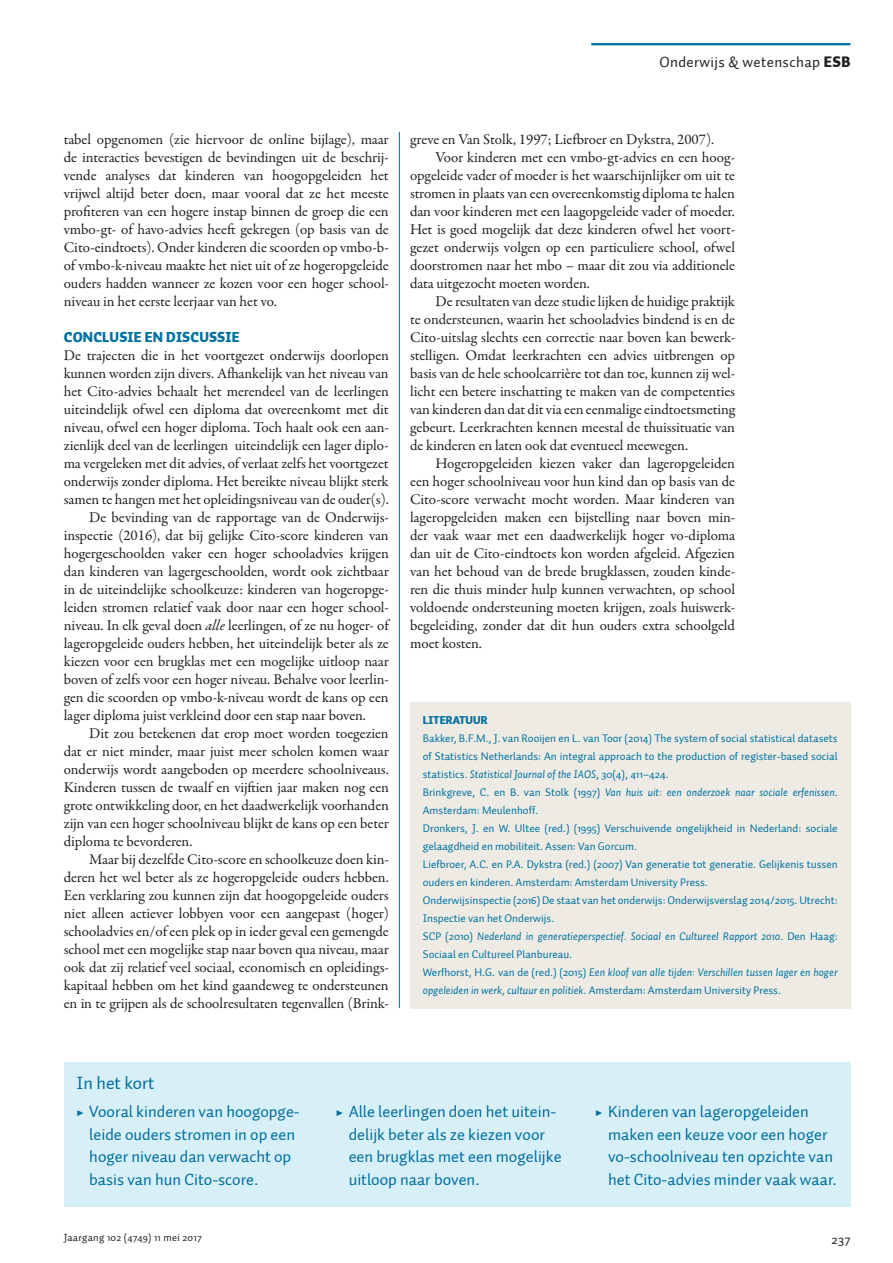
<style>
.page{position:relative;width:893px;height:1263px;background:#fff}
.page>*{position:absolute;margin:0;border:0;box-sizing:border-box;transform-origin:0 0}
.KDK1_FiguurKop{font:18px "Auto 1";color:#006e9f}
.t1{font:16.5px/22.5px "Auto 1";color:#006e9f}
.PLAT_VervolgAlinea{font:15px/18px "Garamond Premr Pro";letter-spacing:-.005em;color:#231f20;text-align:justify}
.PLAT_EersteAlinea{font:15px/18px "Garamond Premr Pro";letter-spacing:-.005em;color:#231f20;text-align:justify}
.t2{font:15px "Auto 1";letter-spacing:.025em;color:#231f20}
.PTK1_Tussenkop{font:900 14.25px "Auto 1";letter-spacing:.01em;color:#0071a0}
.t3{font:13.5px "Auto 1";color:#231f20}
.KDPT_LiteratuurTekst{font:11.25px/18px "Auto 1";color:#0071a0}
.KDPT_LiteratuurTekst-2{font:italic 11.25px/18px "Auto 1";color:#0071a0}
.KDPT_LiteratuurTekst-3{font:900 11.25px "Auto 1";color:#0071a0}
.t4{font:10.5px "Auto 1";letter-spacing:.025em;color:#231f20}
.s1{font-weight:900}
.s2{font-style:italic}
.s3{font-style:normal}
.s4{font-family:"Garamond Premr Pro";font-weight:700}
</style>
<div class="page">
<hr style="left:591px;top:43px;width:259px;height:2px;background:#006e9f">
<div style="left:64px;top:1062px;width:786px;height:144px;background:#d7eff7"></div>
<div style="left:410px;top:702px;width:440px;height:306px;background:#edebe3"></div>
<hr style="left:399px;top:132px;width:1px;height:876px;background:#006e9f">
<p class="t2" style="left:659px;top:53px;width:193px">Onderwijs &amp; wetenschap <span class="s1">ESB</span></p>
<p class="PLAT_EersteAlinea" style="left:64px;top:131px;width:327px">tabel opgenomen (zie hiervoor de online bijlage), maar de interacties bevestigen de bevindingen uit de beschrij&shy;vende analyses dat kinderen van hoogopgeleiden het vrijwel altijd beter doen, maar vooral dat ze het meeste profiteren van een hogere instap binnen de groep die een vmbo-gt- of havo-advies heeft gekregen (op basis van de Cito-eindtoets). Onder kinderen die scoorden op vmbo-b&shy;of vmbo-k--niveau maakte het niet uit of ze hogeropgeleide ouders hadden wanneer ze kozen voor een hoger school&shy;niveau in het eerste leerjaar van het vo.</p>
<p class="PTK1_Tussenkop" style="left:64px;top:328px;width:177px">CONCLUSIE EN DISCUSSIE</p>
<p class="PLAT_EersteAlinea" style="left:64px;top:347px;width:327px">De trajecten die in het voortgezet onderwijs doorlopen kunnen worden zijn divers. Afhankelijk van het niveau van het Cito-advies behaalt het merendeel van de leerlingen uiteindelijk ofwel een diploma dat overeenkomt met dit niveau, ofwel een hoger diploma. Toch haalt ook een aan&shy;zienlijk deel van de leerlingen uiteindelijk een lager diplo&shy;ma vergeleken met dit advies, of verlaat zelfs het voortgezet onderwijs zonder diploma. Het bereikte niveau blijkt sterk samen te hangen met het opleidingsniveau van de ouder(s).</p>
<p class="PLAT_VervolgAlinea" style="left:64px;top:509px;width:327px;text-indent:26px">De bevinding van de rapportage van de Onderwijs&shy;inspectie (2016), dat bij gelijke Cito-score kinderen van hogergeschoolden vaker een hoger schooladvies krijgen dan kinderen van lagergeschoolden, wordt ook zichtbaar in de uiteindelijke schoolkeuze: kinderen van hogeropge&shy;leiden stromen relatief vaak door naar een hoger school&shy;niveau. In elk geval doen <span class="s2">alle</span> leerlingen, of ze nu hoger- of lageropgeleide ouders hebben, het uiteindelijk beter als ze kiezen voor een brugklas met een mogelijke uitloop naar boven of zelfs voor een hoger niveau. Behalve voor leerlin&shy;gen die scoorden op vmbo-k-niveau wordt de kans op een lager diploma juist verkleind door een stap naar boven.</p>
<p class="PLAT_VervolgAlinea" style="left:64px;top:725px;width:327px;text-indent:26px">Dit zou betekenen dat erop moet worden toegezien dat er niet minder, maar juist meer scholen komen waar onderwijs wordt aangeboden op meerdere schoolniveaus.<br>Kinderen tussen de twaalf en vijftien jaar maken nog een grote ontwikkeling door, en het daadwerkelijk voorhanden zijn van een hoger schoolniveau blijkt de kans op een beter diploma te bevorderen.</p>
<p class="PLAT_VervolgAlinea" style="left:64px;top:851px;width:327px;text-indent:26px">Maar bij dezelfde Cito-score en schoolkeuze doen kin&shy;deren het wel beter als ze hogeropgeleide ouders hebben.<br>Een verklaring zou kunnen zijn dat hoogopgeleide ouders niet alleen actiever lobbyen voor een aangepast (hoger) schooladvies en/of een plek op in ieder geval een gemengde school met een mogelijke stap naar boven qua niveau, maar ook dat zij relatief veel sociaal, economisch en opleidings&shy;kapitaal hebben om het kind gaandeweg te ondersteunen en in te grijpen als de schoolresultaten tegenvallen (Brink-</p>
<p class="PLAT_VervolgAlinea" style="left:410px;top:131px;width:306px">greve en Van Stolk, 1997; Liefbroer en Dykstra, 2007).</p>
<p class="PLAT_VervolgAlinea" style="left:410px;top:149px;width:327px;text-indent:26px">Voor kinderen met een vmbo-gt-advies en een hoog&shy;opgeleide vader of moeder is het waarschijnlijker om uit te stromen in plaats van een overeenkomstig diploma te halen dan voor kinderen met een laagopgeleide vader of moeder.<br>Het is goed mogelijk dat deze kinderen ofwel het voort&shy;gezet onderwijs volgen op een particuliere school, ofwel doorstromen naar het mbo – maar dit zou via additionele data uitgezocht moeten worden.</p>
<p class="PLAT_VervolgAlinea" style="left:410px;top:293px;width:327px;text-indent:26px">De resultaten van deze studie lijken de huidige praktijk te ondersteunen, waarin het schooladvies bindend is en de Cito-uitslag slechts een correctie naar boven kan bewerk&shy;stelligen. Omdat leerkrachten een advies uitbrengen op basis van de hele schoolcarrière tot dan toe, kunnen zij wel&shy;licht een betere inschatting te maken van de competenties van kinderen dan dat dit via een eenmalige eindtoetsmeting gebeurt. Leerkrachten kennen meestal de thuissituatie van de kinderen en laten ook dat eventueel meewegen.</p>
<p class="PLAT_VervolgAlinea" style="left:410px;top:455px;width:327px;text-indent:26px">Hogeropgeleiden kiezen vaker dan lageropgeleiden een hoger schoolniveau voor hun kind dan op basis van de Cito-score verwacht mocht worden. Maar kinderen van lageropgeleiden maken een bijstelling naar boven min&shy;der vaak waar met een daadwerkelijk hoger vo-diploma dan uit de Cito-eindtoets kon worden afgeleid. Afgezien van het behoud van de brede brugklassen, zouden kinde&shy;ren die thuis minder hulp kunnen verwachten, op school voldoende ondersteuning moeten krijgen, zoals huiswerk&shy;begeleiding, zonder dat dit hun ouders extra schoolgeld moet kosten.</p>
<p class="KDPT_LiteratuurTekst-3" style="left:423px;top:713px;width:66px">LITERATUUR</p>
<p class="KDPT_LiteratuurTekst" style="left:423px;top:730px;width:416px;text-align:justify">Bakker, B.F.M., J. van Rooijen en L. van Toor (2014) The system of social statistical datasets of Statistics Netherlands: An integral approach to the production of register-based social statistics. <span class="s2">Statistical Journal of the IAOS</span>, 30(4), 411–424.</p>
<p class="KDPT_LiteratuurTekst" style="left:423px;top:784px;width:416px">Brinkgreve, C. en B. van Stolk (1997) <span class="s2">Van huis uit: een onderzoek naar sociale erfenissen</span>.<br>Amsterdam: Meulenhoff.</p>
<p class="KDPT_LiteratuurTekst" style="left:423px;top:820px;width:416px">Dronkers, J. en W. Ultee (red.) (1995) Verschuivende ongelijkheid in Nederland: sociale gelaagdheid en mobiliteit. Assen: Van Gorcum.</p>
<p class="KDPT_LiteratuurTekst" style="left:423px;top:856px;width:416px">Liefbroer, A.C. en P.A. Dykstra (red.) (2007) Van generatie tot generatie. Gelijkenis tussen ouders en kinderen. Amsterdam: Amsterdam University Press.</p>
<p class="KDPT_LiteratuurTekst" style="left:423px;top:892px;width:416px">Onderwijsinspectie (2016) De staat van het onderwijs: Onderwijsverslag 2014/2015. Utrecht:<br>Inspectie van het Onderwijs.</p>
<p class="KDPT_LiteratuurTekst-2" style="left:423px;top:927px;width:416px"><span class="s3">SCP (2010)</span> Nederland in generatieperspectief. Sociaal en Cultureel Rapport 2010<span class="s3">. Den Haag:<br>Sociaal en Cultureel Planbureau.</span></p>
<p class="KDPT_LiteratuurTekst-2" style="left:423px;top:963px;width:416px"><span class="s3">Werfhorst, H.G. van de (red.) (2015)</span> Een kloof van alle tijden: Verschillen tussen lager en hoger opgeleiden in werk, cultuur en politiek<span class="s3">. Amsterdam: Amsterdam University Press.</span></p>
<p class="KDK1_FiguurKop" style="left:77px;top:1071px;width:80px">In het kort</p>
<p class="t1" style="left:89px;top:1101px;width:212px;text-indent:-13px"><span class="s4">▶</span> Vooral kinderen van hoogopge&shy;leide ouders stromen in op een hoger niveau dan verwacht op basis van hun Cito-score.</p>
<p class="t1" style="left:349px;top:1101px;width:214px;text-indent:-13px"><span class="s4">▶</span> Alle leerlingen doen het uitein&shy;delijk beter als ze kiezen voor een brugklas met een mogelijke uitloop naar boven.</p>
<p class="t1" style="left:608px;top:1101px;width:230px;text-indent:-13px"><span class="s4">▶</span> Kinderen van lageropgeleiden maken een keuze voor een hoger vo-schoolniveau ten opzichte van het Cito-advies minder vaak waar.</p>
<p class="t4" style="left:64px;top:1231px;width:139px">Jaargang 102 (4749) 11 mei 2017</p>
<p class="t3" style="left:831px;top:1231px;width:21px">237</p>
</div>
